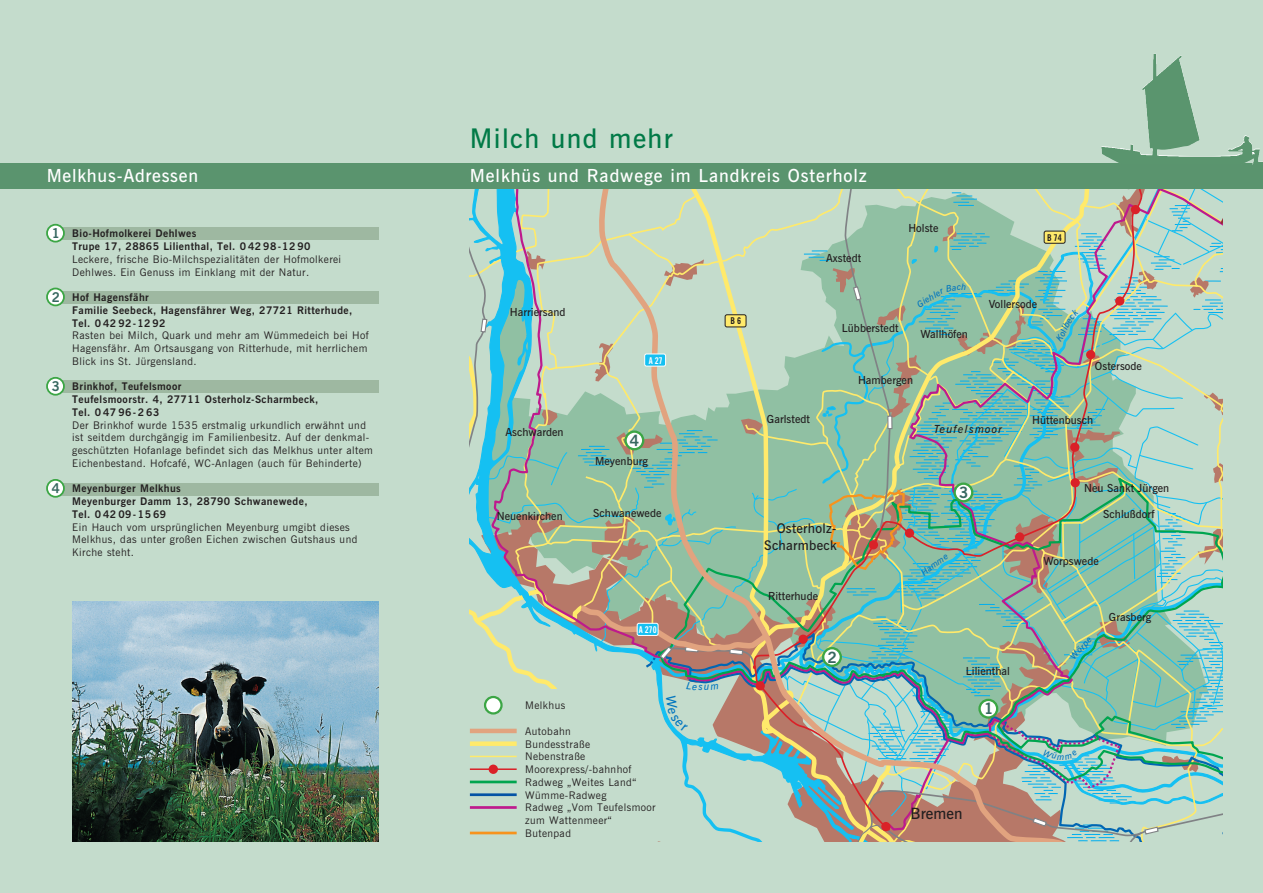
<style>
.page{position:relative;width:1263px;height:893px;background:#c4dccc}
.page>*{position:absolute;margin:0;border:0;box-sizing:border-box;transform-origin:0 0}
.t1{font:600 27px "News Gothic BT";letter-spacing:.05em;color:#017a47}
.t2{font:600 18px "News Gothic BT";letter-spacing:.05em;color:#fff}
.t3{font:600 15.6px "News Gothic BT";letter-spacing:.005em;color:#231f20}
.t4{font:700 15.6px "News Gothic BT";color:#376860}
.t5{font:600 13.35px/17.2px "News Gothic BT";letter-spacing:.02em;color:#231f20;text-align:right}
.t6{font:600 11.1px "News Gothic BT";letter-spacing:.005em;color:#231f20}
.t7{font:italic 600 11.1px "News Gothic BT";letter-spacing:.1em;color:#231f20}
.t8{font:10.5px/12.8px "News Gothic BT";letter-spacing:.04em;color:#231f20}
.t9{font:700 10.5px/12.8px "News Gothic BT";letter-spacing:.04em;color:#231f20}
.t10{font:700 condensed 9.3px "News Gothic BT";color:#fff}
.t11{font:700 condensed 9.3px "News Gothic BT";color:#231f20}
.t12{font:italic 600 8.85px "News Gothic BT";color:#0075bf}
.s1{font-size:13.5px;color:#376860}
</style>
<div class="page">
<div style="left:0;top:164px;width:1263px;height:25px;background:#5a946e"></div>
<img style="left:1101px;top:54px;width:162px;height:111px">
<div style="left:52px;top:228px;width:326px;height:12px;background:#9eb8a1"></div>
<div style="left:47px;top:225px;width:17px;height:17px;background:#fff;border-radius:50%"></div>
<div style="left:46px;top:224px;width:19px;height:19px;border:2px solid #3ca645;border-radius:50%"></div>
<div style="left:52px;top:291px;width:326px;height:13px;background:#9eb8a1"></div>
<div style="left:47px;top:288px;width:17px;height:17px;background:#fff;border-radius:50%"></div>
<div style="left:46px;top:288px;width:19px;height:18px;border:2px solid #3ca645;border-radius:50%"></div>
<div style="left:52px;top:381px;width:326px;height:12px;background:#9eb8a1"></div>
<div style="left:47px;top:378px;width:17px;height:17px;background:#fff;border-radius:50%"></div>
<div style="left:46px;top:377px;width:19px;height:19px;border:2px solid #3ca645;border-radius:50%"></div>
<div style="left:52px;top:483px;width:326px;height:12px;background:#9eb8a1"></div>
<div style="left:47px;top:480px;width:17px;height:17px;background:#fff;border-radius:50%"></div>
<div style="left:46px;top:479px;width:19px;height:19px;border:2px solid #3ca645;border-radius:50%"></div>
<img style="left:72px;top:601px;width:306px;height:241px">
<svg style="left:470px;top:189px;width:752px;height:653px"></svg>
<h2 class="t2" style="left:47px;top:164px;width:153px">Melkhus-Adressen</h2>
<p class="t9" style="left:72px;top:227px;width:240px;text-indent:-21px"><span class="s1">1</span> Bio-Hofmolkerei Dehlwes<br>Trupe 17, 28865 Lilienthal, Tel. 0 42 98-12 90</p>
<p class="t8" style="left:72px;top:253px;width:270px">Leckere, frische Bio-Milchspezialitäten der Hofmolkerei<br>Dehlwes. Ein Genuss im Einklang mit der Natur.</p>
<p class="t9" style="left:72px;top:291px;width:281px;text-indent:-21px"><span class="s1">2</span> Hof Hagensfähr<br>Familie Seebeck, Hagensfährer Weg, 27721 Ritterhude,<br>Tel. 0 42 92-12 92</p>
<p class="t8" style="left:72px;top:329px;width:298px">Rasten bei Milch, Quark und mehr am Wümmedeich bei Hof<br>Hagensfähr. Am Ortsausgang von Ritterhude, mit herrlichem<br>Blick ins St. Jürgensland.</p>
<p class="t9" style="left:72px;top:380px;width:248px;text-indent:-21px"><span class="s1">3</span> Brinkhof, Teufelsmoor<br>Teufelsmoorstr. 4, 27711 Osterholz-Scharmbeck,<br>Tel. 0 47 96-2 63</p>
<p class="t8" style="left:72px;top:418px;width:302px">Der Brinkhof wurde 1535 erstmalig urkundlich erwähnt und ist seitdem durchgängig im Familienbesitz. Auf der denkmal&shy;geschützten Hofanlage befindet sich das Melkhus unter altem Eichenbestand. Hofcafé, WC-Anlagen (auch für Behinderte)</p>
<p class="t9" style="left:72px;top:482px;width:237px;text-indent:-21px"><span class="s1">4</span> Meyenburger Melkhus<br>Meyenburger Damm 13, 28790 Schwanewede,<br>Tel. 0 42 09-15 69</p>
<p class="t8" style="left:72px;top:520px;width:287px">Ein Hauch vom ursprünglichen Meyenburg umgibt dieses<br>Melkhus, das unter großen Eichen zwischen Gutshaus und<br>Kirche steht.</p>
<h1 class="t1" style="left:470px;top:122px;width:204px">Milch und mehr</h1>
<h2 class="t2" style="left:470px;top:164px;width:398px">Melkhüs und Radwege im Landkreis Osterholz</h2>
<p class="t6" style="left:826px;top:251px;width:37px">Axstedt</p>
<p class="t6" style="left:908px;top:221px;width:32px">Holste</p>
<p class="t6" style="left:510px;top:306px;width:57px">Harriersand</p>
<p class="t10" style="left:649px;top:355px;width:15px">A 27</p>
<p class="t11" style="left:730px;top:315px;width:12px">B 6</p>
<p class="t6" style="left:842px;top:321px;width:58px">Lübberstedt</p>
<p class="t6" style="left:920px;top:327px;width:49px">Wallhöfen</p>
<p class="t6" style="left:858px;top:374px;width:57px">Hambergen</p>
<p class="t11" style="left:1047px;top:232px;width:16px">B 74</p>
<p class="t6" style="left:989px;top:297px;width:50px">Vollersode</p>
<p class="t6" style="left:1095px;top:359px;width:49px">Ostersode</p>
<p class="t6" style="left:505px;top:426px;width:60px">Aschwarden</p>
<h3 class="t4" style="left:630px;top:431px;width:11px">4</h3>
<p class="t6" style="left:595px;top:455px;width:54px">Meyenburg</p>
<p class="t6" style="left:497px;top:510px;width:67px">Neuenkirchen</p>
<p class="t6" style="left:593px;top:506px;width:70px">Schwanewede</p>
<p class="t10" style="left:639px;top:624px;width:19px">A 270</p>
<p class="t8" style="left:525px;top:699px;width:42px">Melkhus</p>
<p class="t8" style="left:525px;top:725px;width:132px">Autobahn<br>Bundesstraße<br>Nebenstraße<br>Moorexpress/-bahnhof<br>Radweg „Weites Land“<br>Wümme-Radweg<br>Radweg „Vom Teufelsmoor zum Wattenmeer“<br>Butenpad</p>
<p class="t6" style="left:767px;top:413px;width:45px">Garlstedt</p>
<p class="t5" style="left:764px;top:519px;width:74px">Osterholz-<br>Scharmbeck</p>
<p class="t6" style="left:768px;top:589px;width:52px">Ritterhude</p>
<h3 class="t4" style="left:828px;top:647px;width:11px">2</h3>
<p class="t7" style="left:934px;top:423px;width:70px">Teufelsmoor</p>
<h3 class="t4" style="left:959px;top:483px;width:11px">3</h3>
<p class="t6" style="left:966px;top:664px;width:46px">Lilienthal</p>
<h3 class="t4" style="left:984px;top:699px;width:11px">1</h3>
<h3 class="t3" style="left:910px;top:804px;width:53px">Bremen</h3>
<p class="t6" style="left:1032px;top:413px;width:62px">Hüttenbusch</p>
<p class="t6" style="left:1084px;top:482px;width:87px">Neu Sankt Jürgen</p>
<p class="t6" style="left:1103px;top:507px;width:53px">Schlußdorf</p>
<p class="t6" style="left:1043px;top:554px;width:57px">Worpswede</p>
<p class="t6" style="left:1109px;top:611px;width:44px">Grasberg</p>
<p class="t12" style="left:1057px;top:751px;width:9px">m</p>
</div>
